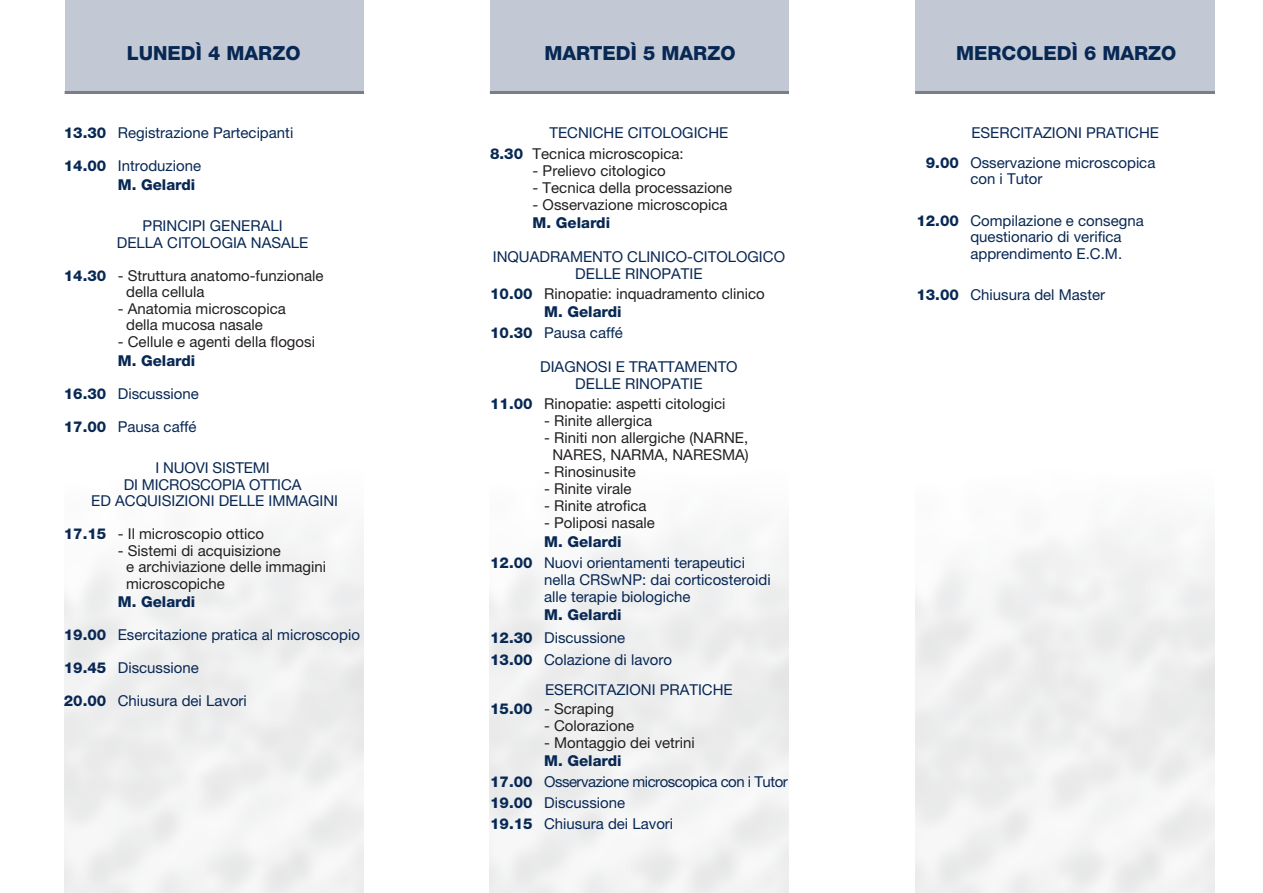
<style>
.page{position:relative;width:1263px;height:893px;background:#fff}
.page>*{position:absolute;margin:0;border:0;box-sizing:border-box;transform-origin:0 0}
.t1{font:800 19.5px "Helvetica Neue LT Pro";color:#082854}
.t2{font:15px/17px "Helvetica Neue LT Pro";color:#082854;text-align:center}
.t3{font:15px "Helvetica Neue LT Pro";color:#231f20}
.t4{font:800 15px "Helvetica Neue LT Pro";color:#082854}
.t5{font:15px "Helvetica Neue LT Pro";letter-spacing:-.03em;color:#082854}
.s1{font-weight:800}
.s2{font-weight:800;color:#082854}
</style>
<div class="page">
<div style="left:65px;top:0;width:299px;height:92px;background:#c2c9d4"></div>
<hr style="left:65px;top:91px;width:299px;height:3px;background:#797e87">
<div style="left:490px;top:0;width:299px;height:92px;background:#c2c9d4"></div>
<hr style="left:490px;top:91px;width:299px;height:3px;background:#797e87">
<div style="left:915px;top:0;width:299px;height:92px;background:#c2c9d4"></div>
<hr style="left:915px;top:91px;width:299px;height:3px;background:#797e87">
<p class="t1" style="left:127px;top:42px;width:175px">LUNEDÌ 4 MARZO</p>
<p class="t1" style="left:544px;top:42px;width:193px">MARTEDÌ 5 MARZO</p>
<p class="t1" style="left:956px;top:42px;width:222px">MERCOLEDÌ 6 MARZO</p>
<p class="t2" style="left:64px;top:124px;width:231px"><span class="s1">13.30</span> Registrazione Partecipanti</p>
<p class="t2" style="left:64px;top:157px;width:139px"><span class="s1">14.00</span> Introduzione</p>
<p class="t4" style="left:118px;top:176px;width:79px">M. Gelardi</p>
<p class="t2" style="left:143px;top:217px;width:141px">PRINCIPI GENERALI</p>
<p class="t2" style="left:117px;top:234px;width:193px">DELLA CITOLOGIA NASALE</p>
<p class="t3" style="left:64px;top:267px;width:261px"><span class="s2">14.30</span> - Struttura anatomo-funzionale</p>
<p class="t3" style="left:126px;top:283px;width:80px">della cellula</p>
<p class="t3" style="left:118px;top:300px;width:170px">- Anatomia microscopica</p>
<p class="t3" style="left:126px;top:316px;width:138px">della mucosa nasale</p>
<p class="t3" style="left:118px;top:333px;width:199px">- Cellule e agenti della flogosi</p>
<p class="t4" style="left:118px;top:351px;width:79px">M. Gelardi</p>
<p class="t2" style="left:64px;top:385px;width:137px"><span class="s1">16.30</span> Discussione</p>
<p class="t2" style="left:64px;top:418px;width:134px"><span class="s1">17.00</span> Pausa caffé</p>
<p class="t2" style="left:155px;top:459px;width:116px">I NUOVI SISTEMI</p>
<p class="t2" style="left:124px;top:476px;width:179px">DI MICROSCOPIA OTTICA</p>
<p class="t2" style="left:91px;top:492px;width:248px">ED ACQUISIZIONI DELLE IMMAGINI</p>
<p class="t3" style="left:64px;top:525px;width:202px"><span class="s2">17.15</span> - Il microscopio ottico</p>
<p class="t3" style="left:118px;top:541px;width:165px">- Sistemi di acquisizione</p>
<p class="t3" style="left:126px;top:558px;width:202px">e archiviazione delle immagini</p>
<p class="t3" style="left:126px;top:574px;width:100px">microscopiche</p>
<p class="t4" style="left:118px;top:593px;width:79px">M. Gelardi</p>
<p class="t2" style="left:64px;top:626px;width:298px"><span class="s1">19.00</span> Esercitazione pratica al microscopio</p>
<p class="t2" style="left:64px;top:659px;width:137px"><span class="s1">19.45</span> Discussione</p>
<p class="t2" style="left:64px;top:692px;width:185px"><span class="s1">20.00</span> Chiusura dei Lavori</p>
<p class="t2" style="left:549px;top:124px;width:180px">TECNICHE CITOLOGICHE</p>
<p class="t3" style="left:490px;top:145px;width:195px"><span class="s2">8.30</span> Tecnica microscopica:</p>
<p class="t3" style="left:533px;top:162px;width:135px">- Prelievo citologico</p>
<p class="t3" style="left:533px;top:179px;width:201px">- Tecnica della processazione</p>
<p class="t3" style="left:533px;top:196px;width:196px">- Osservazione microscopica</p>
<p class="t4" style="left:533px;top:214px;width:79px">M. Gelardi</p>
<p class="t2" style="left:493px;top:248px;width:294px">INQUADRAMENTO CLINICO-CITOLOGICO<br>DELLE RINOPATIE</p>
<p class="t3" style="left:490px;top:285px;width:276px"><span class="s2">10.00</span> Rinopatie: inquadramento clinico</p>
<p class="t4" style="left:544px;top:303px;width:79px">M. Gelardi</p>
<p class="t2" style="left:490px;top:324px;width:134px"><span class="s1">10.30</span> Pausa caffé</p>
<p class="t2" style="left:540px;top:358px;width:199px">DIAGNOSI E TRATTAMENTO</p>
<p class="t2" style="left:575px;top:375px;width:129px">DELLE RINOPATIE</p>
<p class="t3" style="left:490px;top:395px;width:237px"><span class="s2">11.00</span> Rinopatie: aspetti citologici</p>
<p class="t3" style="left:544px;top:412px;width:110px">- Rinite allergica</p>
<p class="t3" style="left:544px;top:429px;width:206px">- Riniti non allergiche (NARNE,</p>
<p class="t3" style="left:552px;top:446px;width:198px">NARES, NARMA, NARESMA)</p>
<p class="t3" style="left:544px;top:462px;width:93px">- Rinosinusite</p>
<p class="t3" style="left:544px;top:479px;width:89px">- Rinite virale</p>
<p class="t3" style="left:544px;top:496px;width:104px">- Rinite atrofica</p>
<p class="t3" style="left:544px;top:513px;width:112px">- Poliposi nasale</p>
<p class="t4" style="left:544px;top:532px;width:79px">M. Gelardi</p>
<p class="t2" style="left:490px;top:554px;width:256px"><span class="s1">12.00</span> Nuovi orientamenti terapeutici</p>
<p class="t2" style="left:544px;top:571px;width:228px">nella CRSwNP: dai corticosteroidi</p>
<p class="t2" style="left:544px;top:588px;width:148px">alle terapie biologiche</p>
<p class="t4" style="left:544px;top:605px;width:79px">M. Gelardi</p>
<p class="t2" style="left:490px;top:629px;width:137px"><span class="s1">12.30</span> Discussione</p>
<p class="t2" style="left:490px;top:651px;width:184px"><span class="s1">13.00</span> Colazione di lavoro</p>
<p class="t2" style="left:545px;top:681px;width:189px">ESERCITAZIONI PRATICHE</p>
<p class="t3" style="left:490px;top:700px;width:126px"><span class="s2">15.00</span> - Scraping</p>
<p class="t3" style="left:544px;top:716px;width:91px">- Colorazione</p>
<p class="t3" style="left:544px;top:733px;width:152px">- Montaggio dei vetrini</p>
<p class="t4" style="left:544px;top:751px;width:79px">M. Gelardi</p>
<p class="t5" style="left:490px;top:773px;width:299px"><span class="s1">17.00</span> Osservazione microscopica con i Tutor</p>
<p class="t2" style="left:490px;top:794px;width:137px"><span class="s1">19.00</span> Discussione</p>
<p class="t2" style="left:490px;top:815px;width:185px"><span class="s1">19.15</span> Chiusura dei Lavori</p>
<p class="t2" style="left:971px;top:124px;width:189px">ESERCITAZIONI PRATICHE</p>
<p class="t2" style="left:926px;top:154px;width:231px"><span class="s1">9.00</span> Osservazione microscopica</p>
<p class="t2" style="left:970px;top:170px;width:73px">con i Tutor</p>
<p class="t2" style="left:916px;top:212px;width:229px"><span class="s1">12.00</span> Compilazione e consegna</p>
<p class="t2" style="left:970px;top:228px;width:153px">questionario di verifica</p>
<p class="t2" style="left:970px;top:245px;width:153px">apprendimento E.C.M.</p>
<p class="t2" style="left:916px;top:286px;width:190px"><span class="s1">13.00</span> Chiusura del Master</p>
</div>
